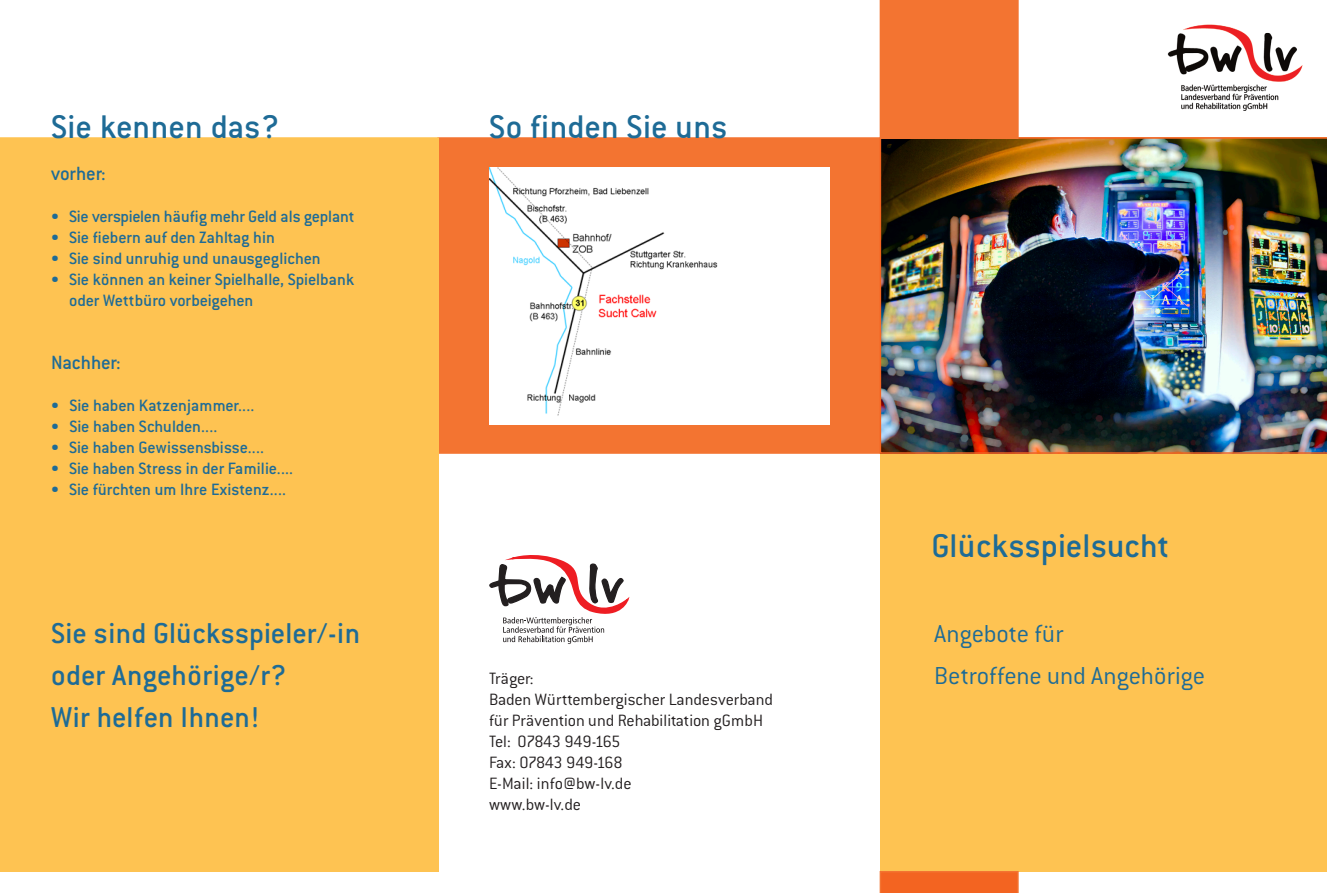
<style>
.page{position:relative;width:1327px;height:893px;background:#fff}
.page>*{position:absolute;margin:0;border:0;box-sizing:border-box;transform-origin:0 0}
.headline_rot{font:500 36px "Conduit ITC";letter-spacing:.005em;color:#1e6b96}
.headline_rot-2{font:500 31.5px/42px "Conduit ITC";letter-spacing:.005em;color:#1e6b96}
.Fliesstext{font:300 27px "Conduit ITC";letter-spacing:-.005em;color:#1e6b96}
.headline_rot-3{font:500 21px "Conduit ITC";letter-spacing:-.005em;color:#1e6b96}
.Fliesstext-2{font:500 18px "Conduit ITC";letter-spacing:-.005em;color:#1e6b96}
.Fliesstext-3{font:300 18px "Conduit ITC";letter-spacing:-.005em;color:#231f20}
.headline_rot-4{font:500 18px "Conduit ITC";letter-spacing:-.01em;color:#1e6b96}
.Fliesstext-4{font:300 18px "Conduit ITC";letter-spacing:-.035em;color:#231f20}
.Fliesstext-5{font:300 18px "Conduit ITC";letter-spacing:-.025em;color:#231f20}
</style>
<div class="page">
<div style="left:880px;top:444px;width:447px;height:428px;background:#fec352"></div>
<div style="left:439px;top:137px;width:440px;height:317px;background:#f37431"></div>
<div style="left:0;top:137px;width:439px;height:735px;background:#fec352"></div>
<div style="left:0;top:612px;width:438px;height:260px;background:#fec352"></div>
<img style="left:879px;top:137px;width:448px;height:317px">
<div style="left:879px;top:871px;width:139px;height:22px;background:#f36421"></div>
<div style="left:879px;top:0;width:139px;height:139px;background:#f37431"></div>
<img style="left:1167px;top:24px;width:136px;height:87px">
<svg style="left:489px;top:555px;width:140px;height:89px"></svg>
<img style="left:489px;top:167px;width:340px;height:257px">
<p class="headline_rot" style="left:51px;top:107px;width:230px">Sie kennen das?</p>
<p class="headline_rot-3" style="left:51px;top:162px;width:56px">vorher:</p>
<p class="Fliesstext-2" style="left:51px;top:206px;width:305px">• Sie verspielen häufig mehr Geld als geplant</p>
<p class="Fliesstext-2" style="left:51px;top:227px;width:225px">• Sie fiebern auf den Zahltag hin</p>
<p class="Fliesstext-2" style="left:51px;top:248px;width:271px">• Sie sind unruhig und unausgeglichen</p>
<p class="Fliesstext-2" style="left:51px;top:269px;width:305px">• Sie können an keiner Spielhalle, Spielbank</p>
<p class="Fliesstext-2" style="left:69px;top:290px;width:186px">oder Wettbüro vorbeigehen</p>
<p class="headline_rot-3" style="left:51px;top:351px;width:71px">Nachher:</p>
<p class="headline_rot-4" style="left:51px;top:395px;width:205px">• Sie haben Katzenjammer....</p>
<p class="headline_rot-4" style="left:51px;top:416px;width:168px">• Sie haben Schulden....</p>
<p class="Fliesstext-2" style="left:51px;top:437px;width:215px">• Sie haben Gewissensbisse....</p>
<p class="Fliesstext-2" style="left:51px;top:458px;width:244px">• Sie haben Stress in der Familie....</p>
<p class="Fliesstext-2" style="left:51px;top:479px;width:237px">• Sie fürchten um Ihre Existenz....</p>
<p class="headline_rot-2" style="left:51px;top:612px;width:311px">Sie sind Glücksspieler/-in oder Angehörige/r?</p>
<p class="headline_rot-2" style="left:51px;top:696px;width:210px">Wir helfen Ihnen!</p>
<p class="headline_rot" style="left:489px;top:107px;width:240px">So finden Sie uns</p>
<p class="Fliesstext-3" style="left:489px;top:669px;width:46px">Träger:</p>
<p class="Fliesstext-3" style="left:489px;top:690px;width:285px">Baden Württembergischer Landesverband</p>
<p class="Fliesstext-3" style="left:489px;top:711px;width:276px">für Prävention und Rehabilitation gGmbH</p>
<p class="Fliesstext-4" style="left:489px;top:732px;width:133px">Tel: 07843 949-165</p>
<p class="Fliesstext-5" style="left:489px;top:753px;width:135px">Fax: 07843 949-168</p>
<p class="Fliesstext-3" style="left:489px;top:774px;width:144px">E-Mail: info@bw-lv.de</p>
<p class="Fliesstext-3" style="left:489px;top:795px;width:94px">www.bw-lv.de</p>
<p class="headline_rot" style="left:931px;top:526px;width:239px">Glücksspielsucht</p>
<p class="Fliesstext" style="left:934px;top:619px;width:131px">Angebote für</p>
<p class="Fliesstext" style="left:934px;top:661px;width:272px">Betroffene und Angehörige</p>
</div>
